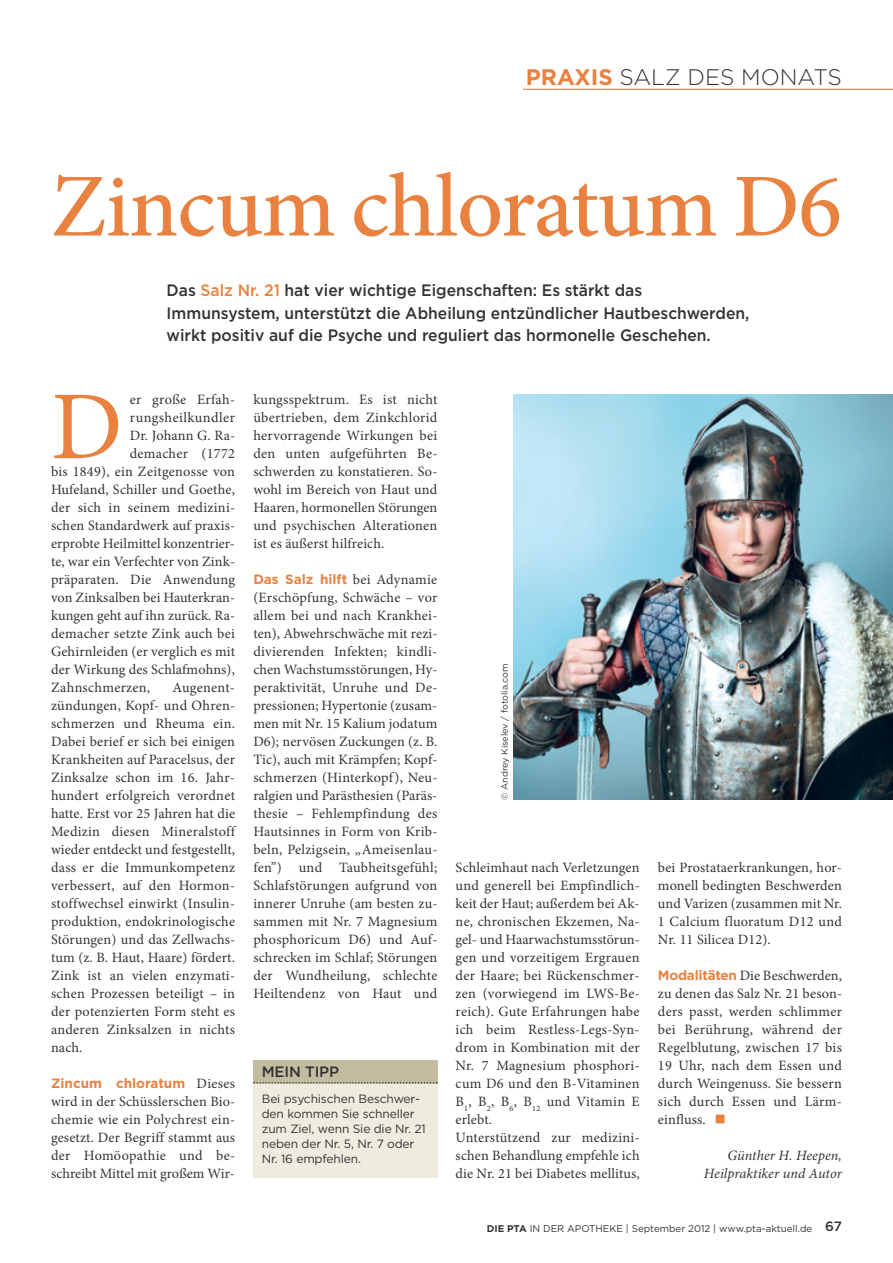
<style>
.page{position:relative;width:893px;height:1263px;background:#fff}
.page>*{position:absolute;margin:0;border:0;box-sizing:border-box;transform-origin:0 0}
.t1{font:97.35px "Minion Pro";color:#e98240}
.t2{font:500 90px "Minion Pro";letter-spacing:-.015em;color:#e98240}
.t3{font:300 22.5px "Gotham";color:#343334}
.t4{font:500 16.5px/22.5px "Gotham";color:#343334;scale:.95 1}
.t5{font:500 15px "Gotham";letter-spacing:-.01em;color:#343334}
.t6{font:14.25px/18px "Minion Pro";letter-spacing:.01em;color:#343334;text-align:justify}
.t7{font:italic 14.25px/18px "Minion Pro";color:#343334;text-align:right}
.t8{font:14.25px "Minion Pro";letter-spacing:.035em;color:#343334}
.t9{font:700 13.5px "Gotham";color:#e98240}
.t10{font:12px/15px "Gotham";letter-spacing:-.01em;color:#343334}
.t11{font:9.75px "Gotham";color:#343334}
.t12{font:9px "Gotham";color:#343334}
.s1{font-weight:700;color:#e98240}
.s2{color:#e98240}
.s3{font-family:"Minion Pro";font-weight:400;font-size:14.25px;color:#343334}
.s4{font-family:"Gotham";font-weight:700;font-size:13.5px;color:#e98240}
.s5{font-weight:700}
.s6{font-weight:500;font-size:13.5px}
</style>
<div class="page">
<img style="left:513px;top:394px;width:380px;height:405px">
<hr style="left:523px;top:89px;width:370px;height:1px;background:#e98240">
<div style="left:253px;top:1061px;width:184px;height:117px;background:#eeecde"></div>
<div style="left:253px;top:1060px;width:184px;height:23px;background:#c2bda1"></div>
<svg style="left:253px;top:1082px;width:184px;height:1px"></svg>
<h3 class="t3" style="left:526px;top:68px;width:318px"><span class="s1">PRAXIS</span> SALZ DES MONATS</h3>
<h2 class="t2" style="left:51px;top:152px;width:792px">Zincum chloratum D6</h2>
<p class="t4" style="left:167px;top:280px;width:615px">Das <span class="s2">Salz Nr. 21</span> hat vier wichtige Eigenschaften: Es stärkt das<br>Immunsystem, unterstützt die Abheilung entzündlicher Hautbeschwerden, wirkt positiv auf die Psyche und reguliert das hormonelle Geschehen.</p>
<h1 class="t1" style="left:51px;top:389px;width:73px">D</h1>
<p class="t6" style="left:130px;top:392px;width:107px">er große Erfah-</p>
<p class="t8" style="left:130px;top:412px;width:107px">rungsheilkundler</p>
<p class="t6" style="left:130px;top:428px;width:107px">Dr. Johann G. Ra-</p>
<p class="t6" style="left:130px;top:446px;width:107px">demacher (1772</p>
<p class="t6" style="left:51px;top:464px;width:185px">bis 1849), ein Zeitgenosse von</p>
<p class="t6" style="left:51px;top:482px;width:185px">Hufeland, Schiller und Goethe,</p>
<p class="t6" style="left:51px;top:500px;width:186px">der sich in seinem medizini-</p>
<p class="t6" style="left:51px;top:518px;width:186px">schen Standardwerk auf praxis-</p>
<p class="t6" style="left:51px;top:536px;width:186px">erprobte Heilmittel konzentrier-</p>
<p class="t6" style="left:51px;top:554px;width:186px">te, war ein Verfechter von Zink-</p>
<p class="t6" style="left:51px;top:572px;width:185px">präparaten. Die Anwendung</p>
<p class="t6" style="left:51px;top:590px;width:186px">von Zinksalben bei Hauterkran-</p>
<p class="t6" style="left:51px;top:608px;width:186px">kungen geht auf ihn zurück. Ra-</p>
<p class="t6" style="left:51px;top:626px;width:186px">demacher setzte Zink auch bei</p>
<p class="t6" style="left:51px;top:644px;width:185px">Gehirnleiden (er verglich es mit</p>
<p class="t6" style="left:51px;top:662px;width:185px">der Wirkung des Schlafmohns),</p>
<p class="t6" style="left:51px;top:680px;width:101px">Zahnschmerzen,</p>
<p class="t6" style="left:51px;top:680px;width:186px;text-indent:122px">Augenent&shy;zündungen, Kopf- und Ohren&shy;schmerzen und Rheuma ein.<br>Dabei berief er sich bei einigen Krankheiten auf Paracelsus, der Zinksalze schon im 16. Jahr&shy;hundert erfolgreich verordnet hatte. Erst vor 25 Jahren hat die Medizin diesen Mineralstoff wieder entdeckt und festgestellt, dass er die Immunkompetenz verbessert, auf den Hormon&shy;stoffwechsel einwirkt (Insulin&shy;produktion, endokrinologische Störungen) und das Zellwachs&shy;tum (z. B. Haut, Haare) fördert.<br>Zink ist an vielen enzymati&shy;schen Prozessen beteiligt – in der potenzierten Form steht es anderen Zinksalzen in nichts nach.</p>
<p class="t9" style="left:51px;top:1078px;width:186px">Zincum chloratum <span class="s3">Dieses</span></p>
<p class="t6" style="left:51px;top:1094px;width:186px">wird in der Schüsslerschen Bio&shy;chemie wie ein Polychrest ein&shy;gesetzt. Der Begriff stammt aus der Homöopathie und be&shy;schreibt Mittel mit großem Wir-</p>
<p class="t6" style="left:253px;top:392px;width:186px">kungsspektrum. Es ist nicht übertrieben, dem Zinkchlorid hervorragende Wirkungen bei den unten aufgeführten Be&shy;schwerden zu konstatieren. So&shy;wohl im Bereich von Haut und Haaren, hormonellen Störungen und psychischen Alterationen ist es äußerst hilfreich.</p>
<p class="t9" style="left:253px;top:574px;width:186px">Das Salz hilft <span class="s3">bei Adynamie</span></p>
<p class="t6" style="left:253px;top:590px;width:186px">(Erschöpfung, Schwäche – vor allem bei und nach Krankhei&shy;ten), Abwehrschwäche mit rezi&shy;divierenden Infekten; kindli&shy;chen Wachstumsstörungen, Hy&shy;peraktivität, Unruhe und De&shy;pressionen; Hypertonie (zusam&shy;men mit Nr. 15 Kalium jodatum D6); nervösen Zuckungen (z. B.<br>Tic), auch mit Krämpfen; Kopf&shy;schmerzen (Hinterkopf), Neu&shy;ralgien und Parästhesien (Paräs&shy;thesie – Fehlempfindung des Hautsinnes in Form von Krib&shy;beln, Pelzigsein, „Ameisenlau&shy;fen”) und Taubheitsgefühl; Schlafstörungen aufgrund von innerer Unruhe (am besten zu&shy;sammen mit Nr. 7 Magnesium phosphoricum D6) und Auf&shy;schrecken im Schlaf; Störungen der Wundheilung, schlechte Heiltendenz von Haut und</p>
<p class="t5" style="left:262px;top:1066px;width:79px">MEIN TIPP</p>
<p class="t10" style="left:262px;top:1092px;width:165px">Bei psychischen Beschwer&shy;den kommen Sie schneller zum Ziel, wenn Sie die Nr. 21 neben der Nr. 5, Nr. 7 oder<br>Nr. 16 empfehlen.</p>
<p class="t12" style="left:501px;top:800px;width:138px;rotate:-90deg">© Andrey Kiselev / fotolia.com</p>
<p class="t6" style="left:456px;top:860px;width:186px;text-align:left">Schleimhaut nach Verletzungen und generell bei Empfindlich&shy;keit der Haut; außerdem bei Ak&shy;ne, chronischen Ekzemen, Na&shy;gel- und Haarwachstumsstörun&shy;gen und vorzeitigem Ergrauen der Haare; bei Rückenschmer&shy;zen (vorwiegend im LWS-Be&shy;reich). Gute Erfahrungen habe ich beim Restless-Legs-Syn&shy;drom in Kombination mit der<br>Nr. 7 Magnesium phosphori&shy;cum D6 und den B-Vitaminen<br>B<sub>1</sub>, B<sub>2</sub>, B<sub>6</sub>, B<sub>12</sub> und Vitamin E erlebt.<br>Unterstützend zur medizini&shy;schen Behandlung empfehle ich die Nr. 21 bei Diabetes mellitus,</p>
<p class="t6" style="left:658px;top:860px;width:186px">bei Prostataerkrankungen, hor&shy;monell bedingten Beschwerden und Varizen (zusammen mit Nr.<br>1 Calcium fluoratum D12 und Nr. 11 Silicea D12).</p>
<p class="t6" style="left:658px;top:968px;width:186px"><span class="s4">Modalitäten</span> Die Beschwerden, zu denen das Salz Nr. 21 beson&shy;ders passt, werden schlimmer bei Berührung, während der Regelblutung, zwischen 17 bis 19 Uhr, nach dem Essen und durch Weingenuss. Sie bessern sich durch Essen und Lärm&shy;einfluss.</p>
<p class="t7" style="left:704px;top:1146px;width:140px">Günther H. Heepen,<br>Heilpraktiker und Autor</p>
<p class="t11" style="left:487px;top:1225px;width:357px"><span class="s5">DIE PTA</span> IN DER APOTHEKE | September 2012 | www.pta-aktuell.de <span class="s6">67</span></p>
</div>
